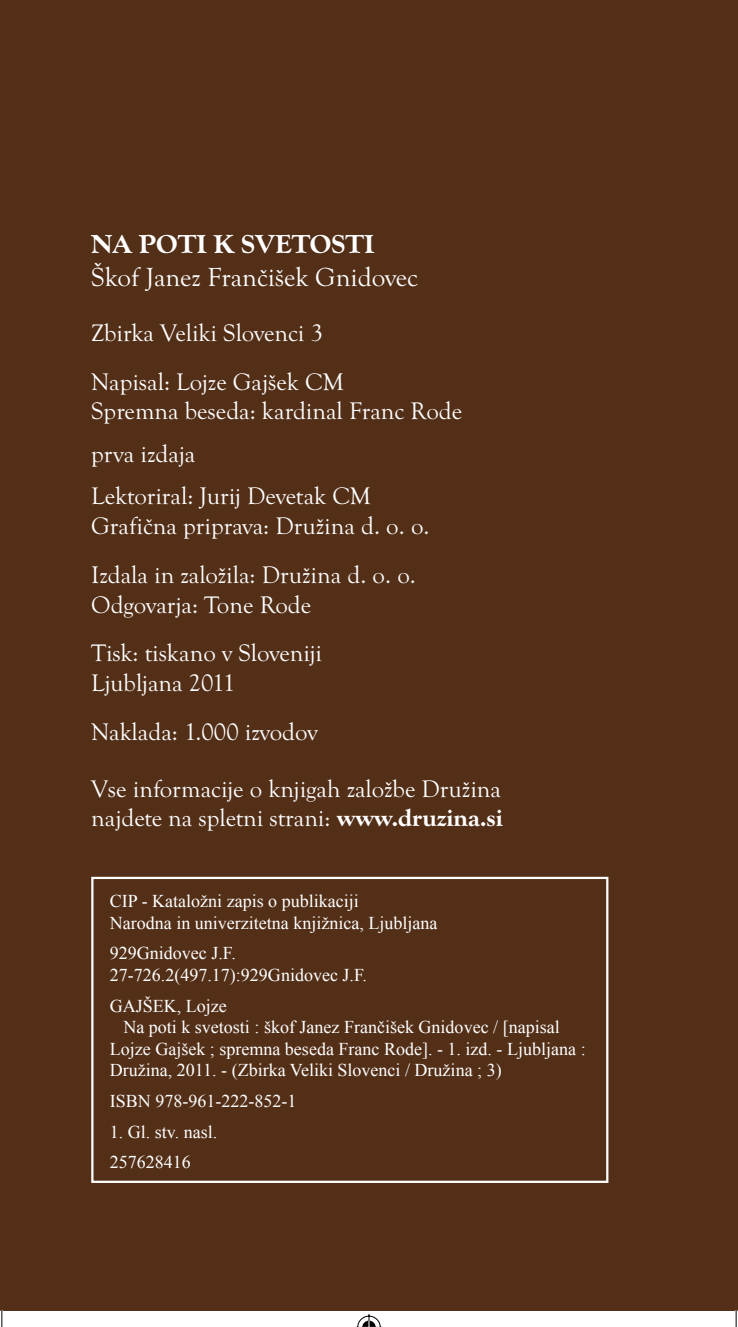
<style>
.page{position:relative;width:738px;height:1327px;background:#fff}
.page>*{position:absolute;margin:0;border:0;box-sizing:border-box;transform-origin:0 0}
.t1{font:27px "Goudy Old Sty TEE";color:#fff}
.t2{font:700 27px "Goudy Old Sty TEE Extr";color:#fff}
.t3{font:24.75px/48.8px "Goudy Old Sty TEE";color:#fff}
.t4{font:18px/21.6px "Times New Roman";color:#fff}
.s1{font-family:"Goudy Old Sty TEE Extr";font-weight:700}
</style>
<div class="page">
<div style="left:0;top:0;width:737px;height:1310px;background:#532f18"></div>
<div style="left:91px;top:877px;width:517px;height:306px;border:2px solid #fff"></div>
<svg style="left:1px;top:1310px;width:1px;height:17px"></svg>
<svg style="left:735px;top:1310px;width:1px;height:17px"></svg>
<svg style="left:355px;top:1313px;width:28px;height:14px"></svg>
<h1 class="t2" style="left:91px;top:234px;width:284px">NA POTI K SVETOSTI</h1>
<h1 class="t1" style="left:91px;top:266px;width:328px">Škof Janez Frančišek Gnidovec</h1>
<h2 class="t3" style="left:91px;top:310px;width:254px">Zbirka Veliki Slovenci 3<br>Napisal: Lojze Gajšek CM</h2>
<h2 class="t3" style="left:91px;top:391px;width:372px;line-height:42.5px">Spremna beseda: kardinal Franc Rode prva izdaja<br>Lektoriral: Jurij Devetak CM</h2>
<h2 class="t3" style="left:91px;top:503px;width:339px">Grafična priprava: Družina d. o. o.<br>Izdala in založila: Družina d. o. o.</h2>
<h2 class="t3" style="left:91px;top:581px;width:232px">Odgovarja: Tone Rode<br>Tisk: tiskano v Sloveniji</h2>
<h2 class="t3" style="left:91px;top:660px;width:228px">Ljubljana 2011<br>Naklada: 1.000 izvodov</h2>
<h2 class="t3" style="left:91px;top:775px;width:413px;line-height:29.7px">Vse informacije o knjigah založbe Družina najdete na spletni strani: <span class="s1">www.druzina.si</span></h2>
<p class="t4" style="left:110px;top:890px;width:329px">CIP - Kataložni zapis o publikaciji<br>Narodna in univerzitetna knjižnica, Ljubljana</p>
<p class="t4" style="left:110px;top:942px;width:259px">929Gnidovec J.F.<br>27-726.2(497.17):929Gnidovec J.F.</p>
<p class="t4" style="left:110px;top:995px;width:118px">GAJŠEK, Lojze</p>
<p class="t4" style="left:123px;top:1016px;width:437px">Na poti k svetosti : škof Janez Frančišek Gnidovec / [napisal</p>
<p class="t4" style="left:110px;top:1038px;width:477px">Lojze Gajšek ; spremna beseda Franc Rode]. - 1. izd. - Ljubljana :</p>
<p class="t4" style="left:110px;top:1059px;width:393px">Družina, 2011. - (Zbirka Veliki Slovenci / Družina ; 3)</p>
<p class="t4" style="left:110px;top:1090px;width:188px">ISBN 978-961-222-852-1</p>
<p class="t4" style="left:110px;top:1116px;width:109px;line-height:30.6px">1. Gl. stv. nasl.<br>257628416</p>
</div>
